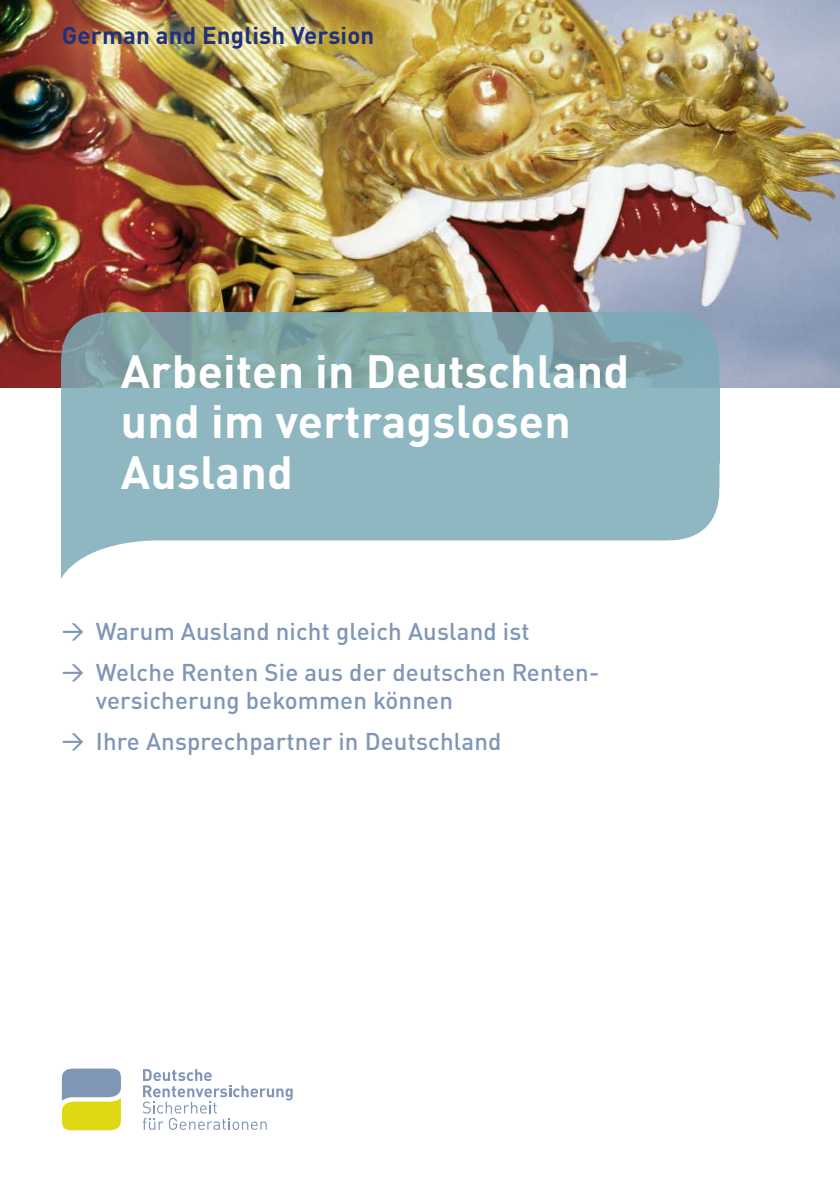
<style>
.page{position:relative;width:840px;height:1191px;background:#fff}
.page>*{position:absolute;margin:0;border:0;box-sizing:border-box;transform-origin:0 0}
.t1{font:700 46px/50.4px "DIN Pro";letter-spacing:.005em;color:#fff}
.t2{font:500 24px/28.4px "DIN Pro";letter-spacing:.005em;color:#8096b6}
.t3{font:700 24px "DIN Pro";letter-spacing:.005em;color:#213178}
.s1{font-size:22px}
</style>
<div class="page">
<img style="left:0;top:0;width:839px;height:388px">
<img style="left:62px;top:312px;width:657px;height:265px">
<svg style="left:62px;top:1068px;width:59px;height:62px;background:#b7be74"></svg>
<svg style="left:143px;top:1069px;width:149px;height:60px"></svg>
<p class="t3" style="left:62px;top:15px;width:314px">German and English Version</p>
<h1 class="t1" style="left:121px;top:340px;width:509px">Arbeiten in Deutschland und im vertragslosen<br>Ausland</h1>
<p class="t2" style="left:62px;top:614px;width:469px"><span class="s1">→</span> Warum Ausland nicht gleich Ausland ist</p>
<p class="t2" style="left:96px;top:655px;width:504px;text-indent:-34px"><span class="s1">→</span> Welche Renten Sie aus der deutschen Renten&shy;versicherung bekommen können</p>
<p class="t2" style="left:62px;top:724px;width:441px"><span class="s1">→</span> Ihre Ansprechpartner in Deutschland</p>
</div>
